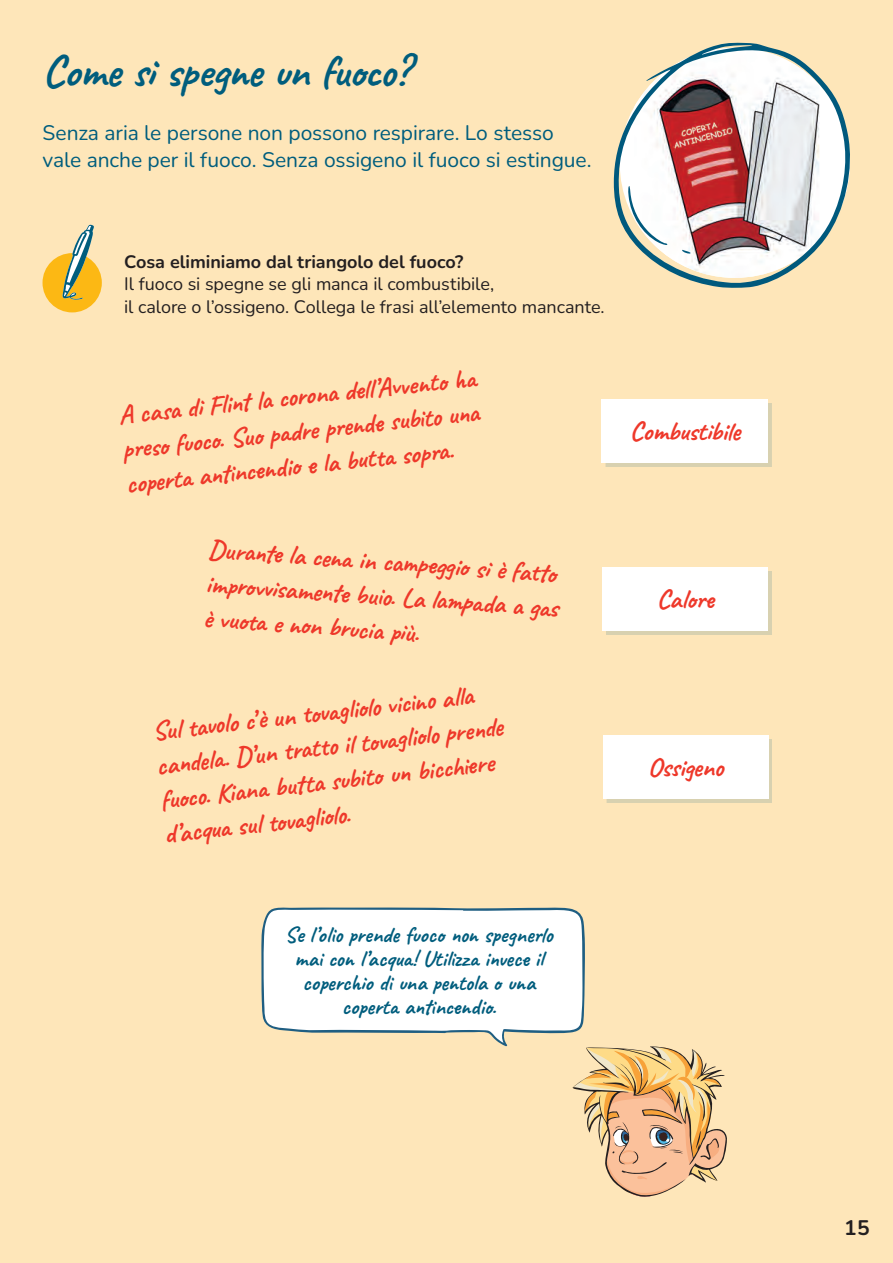
<style>
.page{position:relative;width:893px;height:1263px;background:#fee6b9}
.page>*{position:absolute;margin:0;border:0;box-sizing:border-box;transform-origin:0 0}
.t1{font:45px "Caveat";letter-spacing:-.015em;color:#005d7d}
.t2{font:27px/34.5px "Caveat";letter-spacing:-.015em;color:#ee382a}
.t3{font:22.5px/24px "Caveat";letter-spacing:-.005em;color:#005d7d;text-align:center}
.t4{font:21px/27px "Nunito";letter-spacing:-.005em;color:#005d7d}
.t5{font:700 21px "Nunito";color:#231f20}
.t6{font:18px/22.5px "Nunito";letter-spacing:-.005em;color:#231f20}
.t7{font:700 18px "Nunito";color:#231f20}
</style>
<div class="page">
<div style="left:43px;top:253px;width:59px;height:59px;background:#fcb814;border-radius:50%"></div>
<svg style="left:62px;top:225px;width:33px;height:75px"></svg>
<div style="left:607px;top:739px;width:165px;height:63px;background:#005d7d;opacity:.15"></div>
<div style="left:603px;top:736px;width:165px;height:63px;background:#fff"></div>
<div style="left:606px;top:571px;width:166px;height:63px;background:#d8d1b0"></div>
<div style="left:603px;top:568px;width:165px;height:63px;background:#fff"></div>
<div style="left:605px;top:403px;width:167px;height:63px;background:#d8d1b0"></div>
<div style="left:602px;top:400px;width:166px;height:63px;background:#fff"></div>
<svg style="left:261px;top:907px;width:466px;height:289px"></svg>
<svg style="left:614px;top:42px;width:236px;height:246px"></svg>
<h1 class="t1" style="left:43px;top:43px;width:369px">Come si spegne un fuoco?</h1>
<p class="t4" style="left:43px;top:119px;width:550px">Senza aria le persone non possono respirare. Lo stesso vale anche per il fuoco. Senza ossigeno il fuoco si estingue.</p>
<p class="t7" style="left:124px;top:249px;width:341px">Cosa eliminiamo dal triangolo del fuoco?</p>
<p class="t6" style="left:124px;top:272px;width:482px">Il fuoco si spegne se gli manca il combustibile,<br>il calore o l’ossigeno. Collega le frasi all’elemento mancante.</p>
<p class="t2" style="left:117px;top:398px;width:361px;text-align:justify;rotate:-6deg">A casa di Flint la corona dell’Avvento ha preso fuoco. Suo padre prende subito una coperta antincendio e la butta sopra.</p>
<p class="t2" style="left:210px;top:532px;width:355px;rotate:4deg">Durante la cena in campeggio si è fatto improvvisamente buio. La lampada a gas è vuota e non brucia più.</p>
<p class="t2" style="left:149px;top:716px;width:351px;rotate:-7deg">Sul tavolo c’è un tovagliolo vicino alla candela. D’un tratto il tovagliolo prende fuoco. Kiana butta subito un bicchiere d’acqua sul tovagliolo.</p>
<p class="t2" style="left:630px;top:414px;width:112px">Combustibile</p>
<p class="t2" style="left:657px;top:582px;width:59px">Calore</p>
<p class="t2" style="left:648px;top:750px;width:77px">Ossigeno</p>
<p class="t3" style="left:285px;top:922px;width:269px">Se l’olio prende fuoco non spegnerlo mai con l’acqua! Utilizza invece il coperchio di una pentola o una coperta antincendio.</p>
<p class="t5" style="left:844px;top:1213px;width:27px">15</p>
</div>
